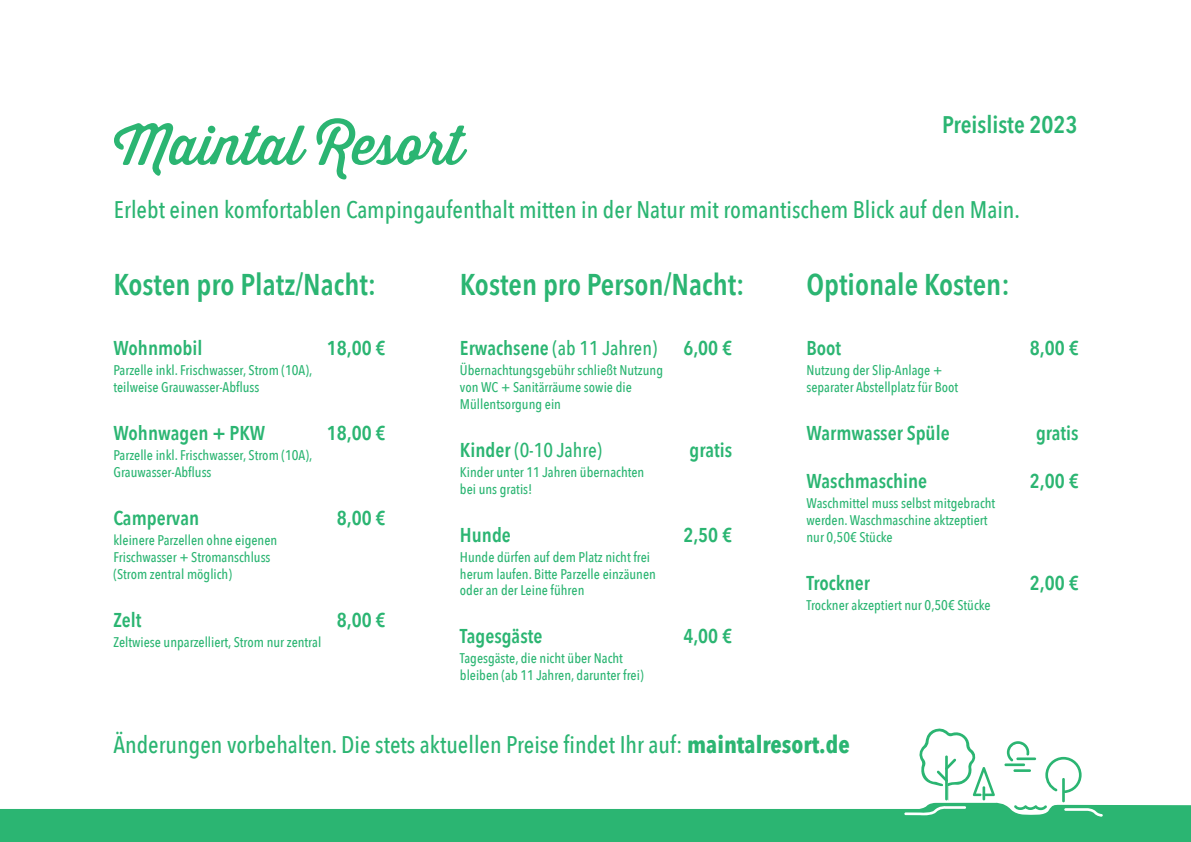
<style>
.page{position:relative;width:1191px;height:842px;background:#fff}
.page>*{position:absolute;margin:0;border:0;box-sizing:border-box;transform-origin:0 0}
.t1{font:500 54px "Thirsty Soft";color:#2bb572}
.t2{font:600 30px "Avenir Next Condensed";color:#2bb572}
.t3{font:500 24px "Avenir Next Condensed";color:#2bb572}
.t4{font:600 24px "Avenir Next Condensed";color:#2bb572}
.t5{font:600 20px "Avenir Next Condensed";color:#2bb572}
.t6{font:500 20px "Avenir Next Condensed";color:#2bb572}
.t7{font:500 14px/16.8px "Avenir Next Condensed";color:#2bb572}
.s1{font-weight:600}
.s2{font-weight:700}
</style>
<div class="page">
<svg style="left:0;top:802px;width:1191px;height:40px;fill:#2bb572"></svg>
<svg style="left:1007px;top:741px;width:22px;height:20px"></svg>
<svg style="left:1045px;top:757px;width:36px;height:36px"></svg>
<hr style="left:1016px;top:757px;width:20px;height:3px;background:#2bb572">
<hr style="left:1004px;top:763px;width:21px;height:3px;background:#2bb572">
<hr style="left:1013px;top:769px;width:18px;height:3px;background:#2bb572">
<hr style="left:1062px;top:778px;width:2px;height:24px;background:#2bb572">
<hr style="left:982px;top:786px;width:3px;height:14px;background:#2bb572">
<hr style="left:945px;top:755px;width:2px;height:45px;background:#2bb572">
<svg style="left:904px;top:805px;width:62px;height:10px"></svg>
<svg style="left:1064px;top:808px;width:38px;height:9px"></svg>
<svg style="left:919px;top:728px;width:76px;height:68px"></svg>
<svg style="left:1014px;top:805px;width:33px;height:5px"></svg>
<p class="t4" style="left:942px;top:104px;width:137px">Preisliste 2023</p>
<p class="t1" style="left:114px;top:105px;width:351px">Maintal Resort</p>
<p class="t3" style="left:114px;top:195px;width:907px">Erlebt einen komfortablen Campingaufenthalt mitten in der Natur mit romantischem Blick auf den Main.</p>
<p class="t2" style="left:113px;top:258px;width:264px">Kosten pro Platz/Nacht:</p>
<p class="t2" style="left:460px;top:258px;width:286px">Kosten pro Person/Nacht:</p>
<p class="t2" style="left:806px;top:258px;width:205px">Optionale Kosten:</p>
<p class="t5" style="left:113px;top:331px;width:91px">Wohnmobil</p>
<p class="t5" style="left:327px;top:331px;width:60px">18,00 €</p>
<p class="t7" style="left:113px;top:362px;width:200px">Parzelle inkl. Frischwasser, Strom (10A), teilweise Grauwasser-Abfluss</p>
<p class="t5" style="left:113px;top:416px;width:153px">Wohnwagen + PKW</p>
<p class="t5" style="left:327px;top:416px;width:60px">18,00 €</p>
<p class="t7" style="left:113px;top:447px;width:200px">Parzelle inkl. Frischwasser, Strom (10A),<br>Grauwasser-Abfluss</p>
<p class="t5" style="left:113px;top:501px;width:87px">Campervan</p>
<p class="t5" style="left:337px;top:501px;width:50px">8,00 €</p>
<p class="t7" style="left:113px;top:532px;width:165px">kleinere Parzellen ohne eigenen<br>Frischwasser + Stromanschluss</p>
<p class="t7" style="left:113px;top:565px;width:120px">(Strom zentral möglich)</p>
<p class="t5" style="left:113px;top:602px;width:30px">Zelt</p>
<p class="t5" style="left:337px;top:602px;width:50px">8,00 €</p>
<p class="t7" style="left:113px;top:633px;width:209px">Zeltwiese unparzelliert, Strom nur zentral</p>
<p class="t6" style="left:460px;top:336px;width:199px"><span class="s1">Erwachsene</span> (ab 11 Jahren)</p>
<p class="t5" style="left:683px;top:331px;width:50px">6,00 €</p>
<p class="t7" style="left:460px;top:362px;width:205px">Übernachtungsgebühr schließt Nutzung von WC + Sanitärräume sowie die<br>Müllentsorgung ein</p>
<p class="t6" style="left:460px;top:438px;width:143px"><span class="s1">Kinder</span> (0-10 Jahre)</p>
<p class="t5" style="left:689px;top:433px;width:44px">gratis</p>
<p class="t7" style="left:460px;top:464px;width:186px">Kinder unter 11 Jahren übernachten bei uns gratis!</p>
<p class="t5" style="left:460px;top:517px;width:52px">Hunde</p>
<p class="t5" style="left:683px;top:517px;width:50px">2,50 €</p>
<p class="t7" style="left:460px;top:548px;width:197px">Hunde dürfen auf dem Platz nicht frei herum laufen. Bitte Parzelle einzäunen oder an der Leine führen</p>
<p class="t5" style="left:460px;top:619px;width:84px">Tagesgäste</p>
<p class="t5" style="left:683px;top:619px;width:50px">4,00 €</p>
<p class="t7" style="left:460px;top:650px;width:185px">Tagesgäste, die nicht über Nacht bleiben (ab 11 Jahren, darunter frei)</p>
<p class="t5" style="left:806px;top:331px;width:36px">Boot</p>
<p class="t5" style="left:1029px;top:331px;width:50px">8,00 €</p>
<p class="t7" style="left:806px;top:362px;width:137px">Nutzung der Slip-Anlage +</p>
<p class="t7" style="left:806px;top:379px;width:153px">separater Abstellplatz für Boot</p>
<p class="t5" style="left:806px;top:416px;width:145px">Warmwasser Spüle</p>
<p class="t5" style="left:1036px;top:416px;width:44px">gratis</p>
<p class="t5" style="left:806px;top:464px;width:122px">Waschmaschine</p>
<p class="t5" style="left:1029px;top:464px;width:50px">2,00 €</p>
<p class="t7" style="left:806px;top:495px;width:190px">Waschmittel muss selbst mitgebracht werden. Waschmaschine aktzeptiert nur 0,50€ Stücke</p>
<p class="t5" style="left:806px;top:565px;width:65px">Trockner</p>
<p class="t5" style="left:1029px;top:565px;width:50px">2,00 €</p>
<p class="t7" style="left:806px;top:596px;width:186px">Trockner akzeptiert nur 0,50€ Stücke</p>
<p class="t3" style="left:113px;top:730px;width:738px">Änderungen vorbehalten. Die stets aktuellen Preise findet Ihr auf: <span class="s2">maintalresort.de</span></p>
</div>
